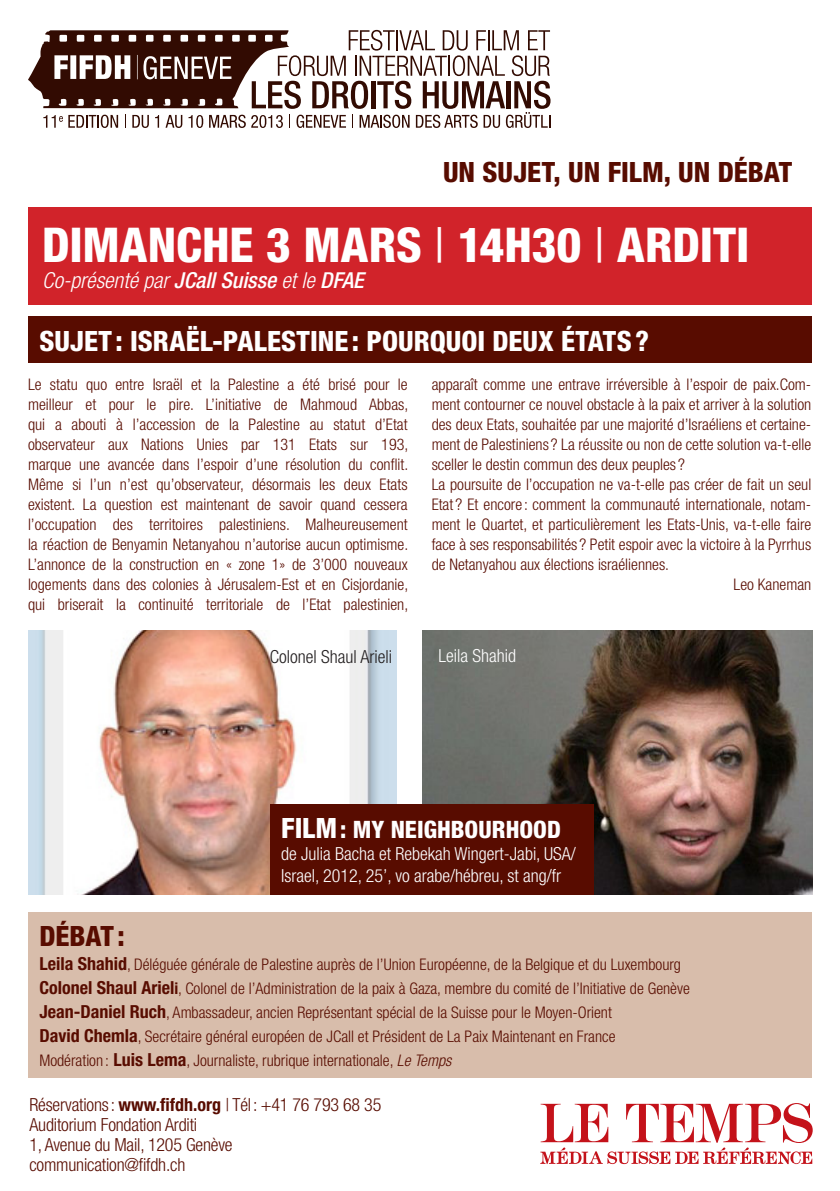
<style>
.page{position:relative;width:840px;height:1191px;background:#fff}
.page>*{position:absolute;margin:0;border:0;box-sizing:border-box;transform-origin:0 0}
.t1{font:800 condensed 48px "Helvetica Neue";letter-spacing:-.005em;color:#fff}
.t2{font:800 condensed 28px "Helvetica Neue";color:#fff}
.t3{font:800 condensed 28px "Helvetica Neue";color:#580c00}
.t4{font:800 condensed 24px "Helvetica Neue";color:#fff}
.t5{font:italic 300 condensed 22px "Helvetica Neue";color:#fff}
.t6{font:300 condensed 18px "Helvetica Neue";letter-spacing:-.01em;color:#580c00}
.t7{font:300 condensed 18px/22px "Helvetica Neue";color:#fff}
.t8{font:300 condensed 18px "Helvetica Neue";color:#231f20}
.t9{font:300 condensed 16px/20px "Helvetica Neue";color:#580c00;text-align:justify}
.s1{font-weight:400}
.s2{font-weight:500}
.s3{font-size:28px}
.s4{font-weight:700;font-size:18px}
.s5{font-weight:700}
.s6{font-style:italic}
</style>
<div class="page">
<img style="left:422px;top:630px;width:390px;height:264px">
<img style="left:28px;top:630px;width:369px;height:264px">
<div style="left:28px;top:207px;width:782px;height:98px;background:#d1232a"></div>
<div style="left:28px;top:317px;width:782px;height:46px;background:#580c00"></div>
<div style="left:28px;top:911px;width:782px;height:166px;background:#d8bdab"></div>
<div style="left:270px;top:804px;width:323px;height:90px;background:#580c00"></div>
<svg style="left:540px;top:1103px;width:272px;height:61px"></svg>
<svg style="left:28px;top:30px;width:522px;height:98px"></svg>
<p class="t3" style="left:443px;top:155px;width:350px">UN SUJET, UN FILM, UN DÉBAT</p>
<p class="t1" style="left:42px;top:215px;width:708px">DIMANCHE 3 MARS <span class="s1">|</span> 14H30 <span class="s1">|</span> ARDITI</p>
<p class="t5" style="left:42px;top:268px;width:323px">Co-présenté par <span class="s2">JCall Suisse</span> et le <span class="s2">DFAE</span></p>
<p class="t2" style="left:39px;top:324px;width:611px">SUJET : ISRAËL-PALESTINE : POURQUOI DEUX ÉTATS?</p>
<p class="t9" style="left:28px;top:374px;width:381px">Le statu quo entre Israël et la Palestine a été brisé pour le meilleur et pour le pire. L’initiative de Mahmoud Abbas, qui a abouti à l’accession de la Palestine au statut d’Etat observateur aux Nations Unies par 131 Etats sur 193, marque une avancée dans l’espoir d’une résolution du conflit.<br>Même si l’un n’est qu’observateur, désormais les deux Etats existent. La question est maintenant de savoir quand cessera l’occupation des territoires palestiniens. Malheureusement la réaction de Benyamin Netanyahou n’autorise aucun optimisme.<br>L’annonce de la construction en « zone 1» de 3’000 nouveaux logements dans des colonies à Jérusalem-Est et en Cisjordanie, qui briserait la continuité territoriale de l’Etat palestinien,</p>
<p class="t9" style="left:431px;top:374px;width:381px">apparaît comme une entrave irréversible à l’espoir de paix.Com&shy;ment contourner ce nouvel obstacle à la paix et arriver à la solution des deux Etats, souhaitée par une majorité d’Israéliens et certaine&shy;ment de Palestiniens ? La réussite ou non de cette solution va-t-elle sceller le destin commun des deux peuples ?</p>
<p class="t9" style="left:431px;top:474px;width:381px">La poursuite de l’occupation ne va-t-elle pas créer de fait un seul Etat ? Et encore : comment la communauté internationale, notam&shy;ment le Quartet, et particulièrement les Etats-Unis, va-t-elle faire face à ses responsabilités ? Petit espoir avec la victoire à la Pyrrhus de Netanyahou aux élections israéliennes.</p>
<p class="t9" style="left:733px;top:574px;width:79px">Leo Kaneman</p>
<p class="t8" style="left:269px;top:646px;width:124px">Colonel Shaul Arieli</p>
<p class="t7" style="left:438px;top:645px;width:79px">Leila Shahid</p>
<p class="t4" style="left:281px;top:814px;width:281px"><span class="s3">FILM</span>: MY NEIGHBOURHOOD</p>
<p class="t7" style="left:281px;top:842px;width:296px">de Julia Bacha et Rebekah Wingert-Jabi, USA/<br>Israel, 2012, 25’, vo arabe/hébreu, st ang/fr</p>
<p class="t3" style="left:39px;top:918px;width:87px">DÉBAT :</p>
<p class="t9" style="left:39px;top:954px;width:642px"><span class="s4">Leila Shahid</span>, Déléguée générale de Palestine auprès de l’Union Européenne, de la Belgique et du Luxembourg</p>
<p class="t9" style="left:39px;top:976px;width:651px;line-height:24px"><span class="s4">Colonel Shaul Ariel</span><span class="s5">i</span>, Colonel de l’Administration de la paix à Gaza, membre du comité de l’Initiative de Genève<br><span class="s4">Jean-Daniel Ruch</span>, Ambassadeur, ancien Représentant spécial de la Suisse pour le Moyen-Orient</p>
<p class="t9" style="left:39px;top:1026px;width:577px"><span class="s4">David Chemla</span>, Secrétaire général européen de JCall et Président de La Paix Maintenant en France</p>
<p class="t9" style="left:39px;top:1050px;width:413px">Modération : <span class="s4">Luis Lema</span>, Journaliste, rubrique internationale, <span class="s6">Le Temps</span></p>
<p class="t6" style="left:29px;top:1094px;width:353px">Réservations: <span class="s5">www.fifdh.org</span> | Tél: +41 76 793 68 35</p>
<p class="t6" style="left:29px;top:1114px;width:169px">Auditorium Fondation Arditi</p>
<p class="t6" style="left:29px;top:1134px;width:204px">1, Avenue du Mail, 1205 Genève</p>
<p class="t6" style="left:29px;top:1154px;width:157px">communication@fifdh.ch</p>
</div>
